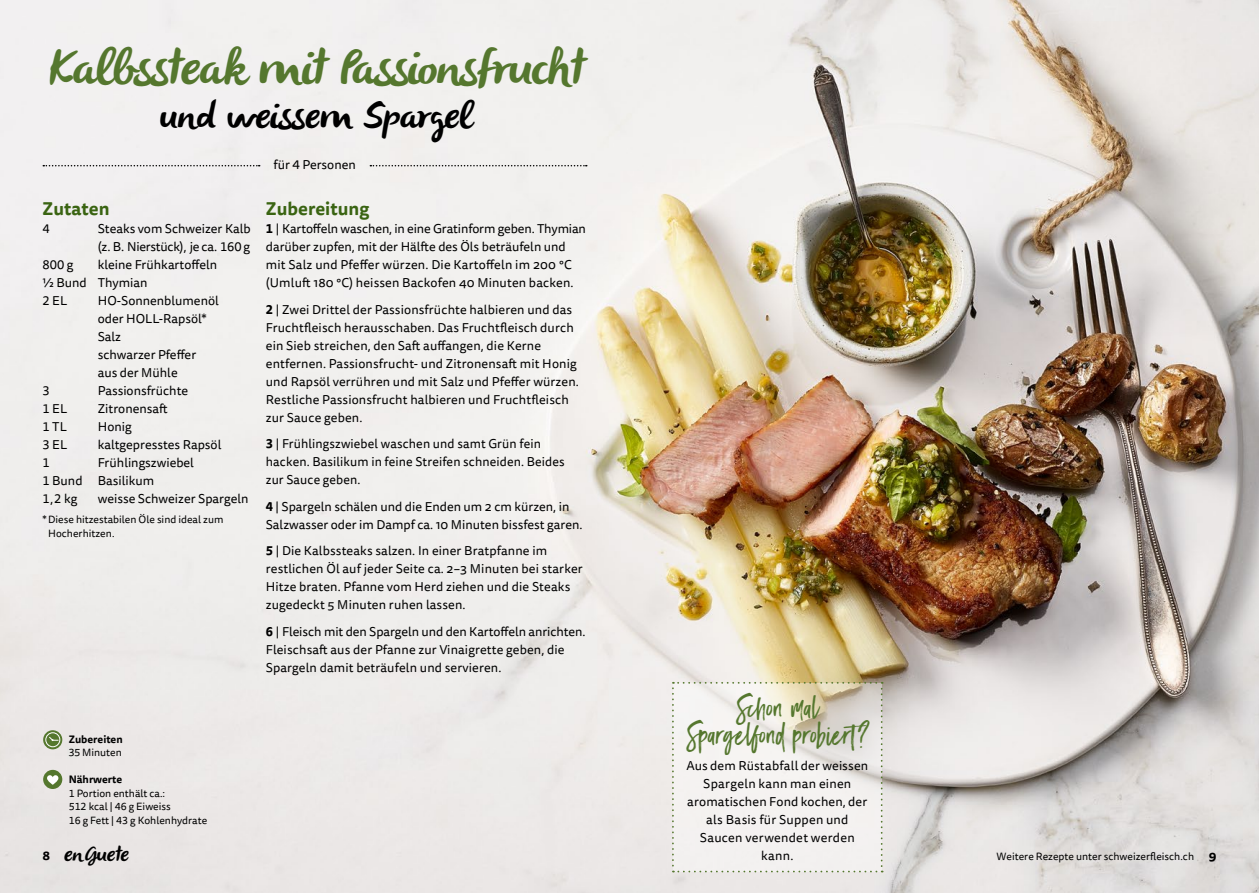
<style>
.page{position:relative;width:1259px;height:893px;background:#fff}
.page>*{position:absolute;margin:0;border:0;box-sizing:border-box;transform-origin:0 0}
.t1{font:italic 49.5px "Olivier";letter-spacing:-.02em;color:#55772e}
.t2{font:italic 37.5px "Olivier";color:#000}
.t3{font:28.5px/27px "Black Diamond";letter-spacing:.01em;color:#55772e;text-align:center}
.t4{font:italic 21px "Olivier";color:#000}
.t5{font:700 18px "Tisa Sans OT";color:#3a6412}
.t6{font:12.75px/18px "Tisa Sans OT";letter-spacing:.01em;color:#000}
.t7{font:10.5px/13.5px "Tisa Sans OT";color:#000}
.t8{font:700 10.5px "Tisa Sans OT";color:#000}
.s1{font-weight:700}
.s2{font-family:"Tisa Sans OT";font-weight:700;font-style:normal;font-size:12.75px}
.s3{font-weight:700;font-size:12.75px}
</style>
<div class="page">
<img style="left:0;top:0;width:1259px;height:893px">
<svg style="left:43px;top:165px;width:217px;height:1px"></svg>
<svg style="left:370px;top:165px;width:217px;height:1px"></svg>
<svg style="left:43px;top:730px;width:19px;height:19px"></svg>
<div style="left:45px;top:732px;width:15px;height:15px;border:1px solid #fff;border-radius:50%"></div>
<svg style="left:49px;top:736px;width:10px;height:5px"></svg>
<div style="left:43px;top:770px;width:19px;height:19px;background:#55772e;border-radius:50%"></div>
<svg style="left:47px;top:775px;width:11px;height:10px"></svg>
<svg style="left:672px;top:682px;width:210px;height:190px"></svg>
<h1 class="t1" style="left:46px;top:40px;width:550px">Kalbssteak m itPassio nsfruc ht</h1>
<h2 class="t2" style="left:158px;top:94px;width:314px">und weissem Spargel</h2>
<h3 class="t5" style="left:43px;top:197px;width:68px">Zutaten</h3>
<p class="t6" style="left:43px;top:220px;width:9px">4</p>
<p class="t6" style="left:98px;top:220px;width:154px">Steaks vom Schweizer Kalb (z.B. Nierstück), je ca. 160 g</p>
<p class="t6" style="left:43px;top:256px;width:32px">800 g</p>
<p class="t6" style="left:43px;top:256px;width:176px;text-indent:55px">kleine Frühkartoffeln ½ Bund Thymian<br>2 EL</p>
<p class="t6" style="left:98px;top:292px;width:122px">HO-Sonnenblumenöl oder HOLL-Rapsöl*<br>Salz<br>schwarzer Pfeffer aus der Mühle</p>
<p class="t6" style="left:43px;top:382px;width:9px">3</p>
<p class="t6" style="left:98px;top:382px;width:92px">Passionsfrüchte</p>
<p class="t6" style="left:43px;top:400px;width:26px">1 EL</p>
<p class="t6" style="left:98px;top:400px;width:71px">Zitronensaft</p>
<p class="t6" style="left:43px;top:418px;width:26px">1 TL</p>
<p class="t6" style="left:98px;top:418px;width:35px">Honig</p>
<p class="t6" style="left:43px;top:436px;width:26px">3 EL</p>
<p class="t6" style="left:98px;top:436px;width:125px">kaltgepresstes Rapsöl</p>
<p class="t6" style="left:43px;top:454px;width:9px">1</p>
<p class="t6" style="left:43px;top:454px;width:153px;text-indent:55px">Frühlingszwiebel<br>1 Bund Basilikum<br>1,2 kg</p>
<p class="t6" style="left:98px;top:490px;width:152px">weisse Schweizer Spargeln</p>
<p class="t7" style="left:48px;top:513px;width:177px;text-indent:-6px">* Diese hitzestabilen Öle sind ideal zum<br>Hocherhitzen.</p>
<p class="t6" style="left:274px;top:156px;width:84px">für 4 Personen</p>
<h3 class="t5" style="left:266px;top:197px;width:105px">Zubereitung</h3>
<p class="t6" style="left:266px;top:220px;width:322px"><span class="s1">1</span> | Kartoffeln waschen, in eine Gratinform geben. Thymian darüber zupfen, mit der Hälfte des Öls beträufeln und mit Salz und Pfeffer würzen. Die Kartoffeln im 200 °C (Umluft 180 °C) heissen Backofen 40 Minuten backen.</p>
<p class="t6" style="left:266px;top:301px;width:315px"><span class="s1">2</span> | Zwei Drittel der Passionsfrüchte halbieren und das Fruchtfleisch herausschaben. Das Fruchtfleisch durch ein Sieb streichen, den Saft auffangen, die Kerne entfernen. Passionsfrucht- und Zitronensaft mit Honig und Rapsöl verrühren und mit Salz und Pfeffer würzen.<br>Restliche Passionsfrucht halbieren und Fruchtfleisch zur Sauce geben.</p>
<p class="t6" style="left:266px;top:435px;width:300px"><span class="s1">3</span> | Frühlingszwiebel waschen und samt Grün fein hacken. Basilikum in feine Streifen schneiden. Beides zur Sauce geben.</p>
<p class="t6" style="left:266px;top:498px;width:318px"><span class="s1">4</span> | Spargeln schälen und die Enden um 2 cm kürzen, in<br>Salzwasser oder im Dampf ca. 10 Minuten bissfest garen.</p>
<p class="t6" style="left:266px;top:542px;width:318px"><span class="s1">5</span> | Die Kalbssteaks salzen. In einer Bratpfanne im restlichen Öl auf jeder Seite ca. 2–3 Minuten bei starker Hitze braten. Pfanne vom Herd ziehen und die Steaks zugedeckt 5 Minuten ruhen lassen.</p>
<p class="t6" style="left:266px;top:623px;width:321px"><span class="s1">6</span> | Fleisch mit den Spargeln und den Kartoffeln anrichten.<br>Fleischsaft aus der Pfanne zur Vinaigrette geben, die<br>Spargeln damit beträufeln und servieren.</p>
<h3 class="t3" style="left:685px;top:693px;width:192px">Schon mal<br>Spargelfond probiert?</h3>
<p class="t6" style="left:686px;top:757px;width:183px;text-align:center">Aus dem Rüstabfall der weissen<br>Spargeln kann man einen aromatischen Fond kochen, der als Basis für Suppen und<br>Saucen verwendet werden kann.</p>
<p class="t8" style="left:69px;top:732px;width:56px">Zubereiten</p>
<p class="t7" style="left:69px;top:746px;width:55px">35 Minuten</p>
<p class="t8" style="left:69px;top:773px;width:55px">Nährwerte</p>
<p class="t7" style="left:69px;top:787px;width:140px">1 Portion enthält ca.:<br>512 kcal | 46 g Eiweiss<br>16 g Fett | 43 g Kohlenhydrate</p>
<h3 class="t4" style="left:43px;top:842px;width:92px"><span class="s2">8</span> en Guete</h3>
<p class="t7" style="left:996px;top:850px;width:221px">Weitere Rezepte unter schweizerfleisch.ch <span class="s3">9</span></p>
</div>
